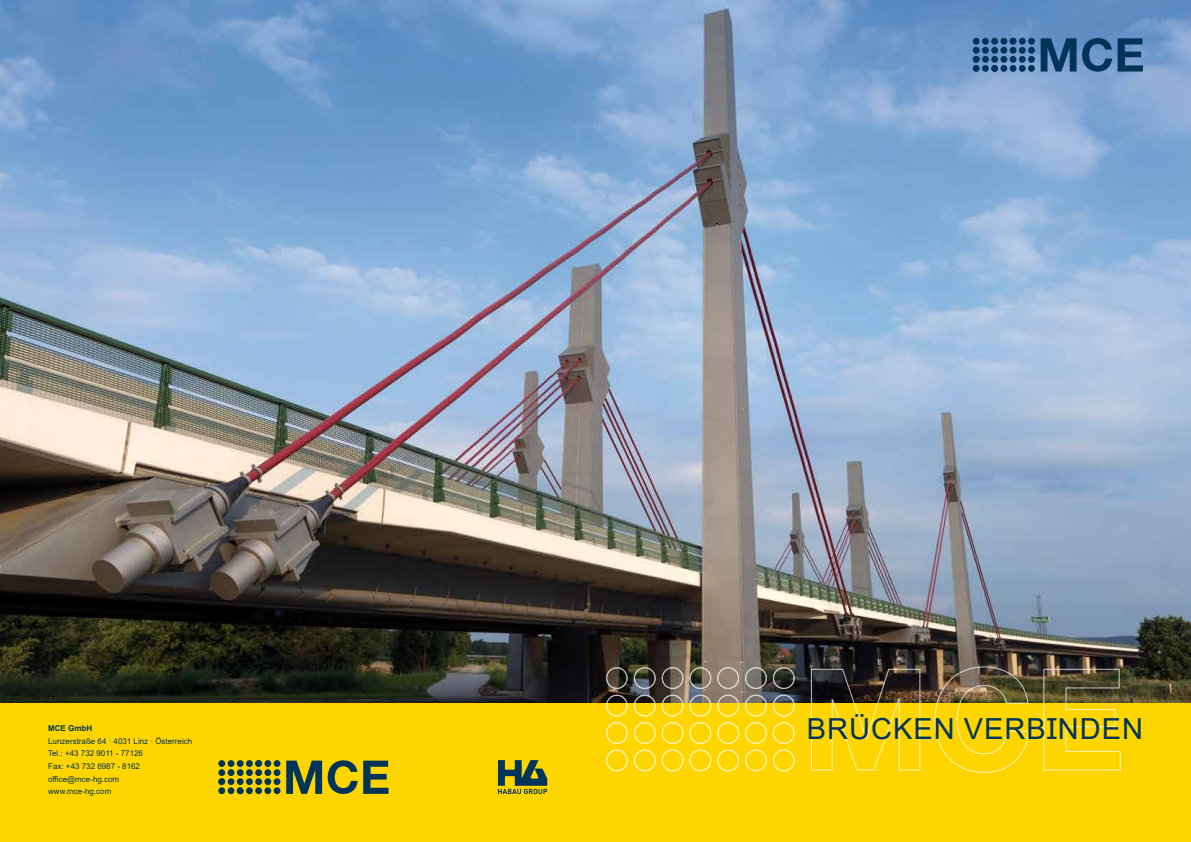
<style>
.page{position:relative;width:1191px;height:842px;background:#fff}
.page>*{position:absolute;margin:0;border:0;box-sizing:border-box;transform-origin:0 0}
.t1{font:29px "Arial";letter-spacing:.035em;color:#003459}
.t2{font:8px/12.6px "Arial";color:#003459}
.t3{font:700 8px "Arial";color:#003459}
</style>
<div class="page">
<img style="left:0;top:0;width:1191px;height:703px">
<div style="left:0;top:703px;width:1191px;height:139px;background:#ffd500"></div>
<svg style="left:810px;top:668px;width:111px;height:103px;background:#b89b15"></svg>
<img style="left:934px;top:666px;width:96px;height:107px">
<svg style="left:1042px;top:668px;width:79px;height:103px;background:#c7aa1b"></svg>
<div style="left:606px;top:667px;width:21px;height:22px;border:1px solid #fff;border-radius:50%"></div>
<div style="left:634px;top:667px;width:21px;height:22px;border:1px solid #fff;border-radius:50%"></div>
<div style="left:661px;top:667px;width:22px;height:22px;border:1px solid #fff;border-radius:50%"></div>
<div style="left:689px;top:667px;width:22px;height:22px;border:1px solid #fff;border-radius:50%"></div>
<div style="left:717px;top:667px;width:22px;height:22px;border:1px solid #fff;border-radius:50%"></div>
<div style="left:745px;top:667px;width:22px;height:22px;border:1px solid #fff;border-radius:50%"></div>
<div style="left:773px;top:667px;width:21px;height:22px;border:1px solid #fff;border-radius:50%"></div>
<div style="left:606px;top:695px;width:21px;height:21px;border:1px solid #fff;border-radius:50%"></div>
<div style="left:634px;top:695px;width:21px;height:21px;border:1px solid #fff;border-radius:50%"></div>
<div style="left:661px;top:695px;width:22px;height:21px;border:1px solid #fff;border-radius:50%"></div>
<div style="left:689px;top:695px;width:22px;height:21px;border:1px solid #fff;border-radius:50%"></div>
<div style="left:717px;top:695px;width:22px;height:21px;border:1px solid #fff;border-radius:50%"></div>
<div style="left:745px;top:695px;width:22px;height:21px;border:1px solid #fff;border-radius:50%"></div>
<div style="left:773px;top:695px;width:21px;height:21px;border:1px solid #fff;border-radius:50%"></div>
<div style="left:606px;top:722px;width:21px;height:22px;border:1px solid #fff;border-radius:50%"></div>
<div style="left:634px;top:722px;width:21px;height:22px;border:1px solid #fff;border-radius:50%"></div>
<div style="left:661px;top:722px;width:22px;height:22px;border:1px solid #fff;border-radius:50%"></div>
<div style="left:689px;top:722px;width:22px;height:22px;border:1px solid #fff;border-radius:50%"></div>
<div style="left:717px;top:722px;width:22px;height:22px;border:1px solid #fff;border-radius:50%"></div>
<div style="left:745px;top:722px;width:22px;height:22px;border:1px solid #fff;border-radius:50%"></div>
<div style="left:773px;top:722px;width:21px;height:22px;border:1px solid #fff;border-radius:50%"></div>
<div style="left:606px;top:750px;width:21px;height:21px;border:1px solid #fff;border-radius:50%"></div>
<div style="left:634px;top:750px;width:21px;height:21px;border:1px solid #fff;border-radius:50%"></div>
<div style="left:661px;top:750px;width:22px;height:21px;border:1px solid #fff;border-radius:50%"></div>
<div style="left:689px;top:750px;width:22px;height:21px;border:1px solid #fff;border-radius:50%"></div>
<div style="left:717px;top:750px;width:22px;height:21px;border:1px solid #fff;border-radius:50%"></div>
<div style="left:745px;top:750px;width:22px;height:21px;border:1px solid #fff;border-radius:50%"></div>
<div style="left:773px;top:750px;width:21px;height:21px;border:1px solid #fff;border-radius:50%"></div>
<svg style="left:498px;top:760px;width:49px;height:34px;background:#6c7832"></svg>
<svg style="left:286px;top:761px;width:36px;height:33px"></svg>
<svg style="left:328px;top:760px;width:60px;height:34px;background:#7f842c"></svg>
<div style="left:218px;top:760px;width:7px;height:7px;background:#003459;border-radius:50%"></div>
<div style="left:228px;top:760px;width:6px;height:7px;background:#003459;border-radius:50%"></div>
<div style="left:237px;top:760px;width:7px;height:7px;background:#003459;border-radius:50%"></div>
<div style="left:246px;top:760px;width:7px;height:7px;background:#003459;border-radius:50%"></div>
<svg style="left:255px;top:760px;width:7px;height:7px"></svg>
<div style="left:264px;top:760px;width:7px;height:7px;background:#003459;border-radius:50%"></div>
<div style="left:274px;top:760px;width:6px;height:7px;background:#003459;border-radius:50%"></div>
<div style="left:218px;top:769px;width:7px;height:7px;background:#003459;border-radius:50%"></div>
<div style="left:228px;top:769px;width:6px;height:7px;background:#003459;border-radius:50%"></div>
<div style="left:237px;top:769px;width:7px;height:7px;background:#003459;border-radius:50%"></div>
<div style="left:246px;top:769px;width:7px;height:7px;background:#003459;border-radius:50%"></div>
<div style="left:255px;top:769px;width:7px;height:7px;background:#003459;border-radius:50%"></div>
<div style="left:264px;top:769px;width:7px;height:7px;background:#003459;border-radius:50%"></div>
<div style="left:274px;top:769px;width:6px;height:7px;background:#003459;border-radius:50%"></div>
<svg style="left:218px;top:778px;width:7px;height:7px"></svg>
<div style="left:228px;top:778px;width:6px;height:7px;background:#003459;border-radius:50%"></div>
<div style="left:237px;top:778px;width:7px;height:7px;background:#003459;border-radius:50%"></div>
<div style="left:246px;top:778px;width:7px;height:7px;background:#003459;border-radius:50%"></div>
<div style="left:255px;top:778px;width:7px;height:7px;background:#003459;border-radius:50%"></div>
<div style="left:264px;top:778px;width:7px;height:7px;background:#003459;border-radius:50%"></div>
<div style="left:274px;top:778px;width:6px;height:7px;background:#003459;border-radius:50%"></div>
<div style="left:218px;top:787px;width:7px;height:7px;background:#003459;border-radius:50%"></div>
<div style="left:228px;top:787px;width:6px;height:7px;background:#003459;border-radius:50%"></div>
<svg style="left:237px;top:787px;width:7px;height:7px"></svg>
<div style="left:246px;top:787px;width:7px;height:7px;background:#003459;border-radius:50%"></div>
<div style="left:255px;top:787px;width:7px;height:7px;background:#003459;border-radius:50%"></div>
<div style="left:264px;top:787px;width:7px;height:7px;background:#003459;border-radius:50%"></div>
<div style="left:274px;top:787px;width:6px;height:7px;background:#003459;border-radius:50%"></div>
<svg style="left:1040px;top:38px;width:36px;height:34px"></svg>
<svg style="left:1082px;top:38px;width:61px;height:34px;background:#386692"></svg>
<div style="left:972px;top:38px;width:7px;height:7px;background:#003459;border-radius:50%"></div>
<div style="left:982px;top:38px;width:7px;height:7px;background:#003459;border-radius:50%"></div>
<div style="left:991px;top:38px;width:7px;height:7px;background:#003459;border-radius:50%"></div>
<div style="left:1000px;top:38px;width:7px;height:7px;background:#003459;border-radius:50%"></div>
<svg style="left:1009px;top:38px;width:7px;height:7px"></svg>
<div style="left:1018px;top:38px;width:7px;height:7px;background:#003459;border-radius:50%"></div>
<div style="left:1028px;top:38px;width:7px;height:7px;background:#003459;border-radius:50%"></div>
<div style="left:972px;top:47px;width:7px;height:7px;background:#003459;border-radius:50%"></div>
<div style="left:982px;top:47px;width:7px;height:7px;background:#003459;border-radius:50%"></div>
<div style="left:991px;top:47px;width:7px;height:7px;background:#003459;border-radius:50%"></div>
<div style="left:1000px;top:47px;width:7px;height:7px;background:#003459;border-radius:50%"></div>
<div style="left:1009px;top:47px;width:7px;height:7px;background:#003459;border-radius:50%"></div>
<div style="left:1018px;top:47px;width:7px;height:7px;background:#003459;border-radius:50%"></div>
<div style="left:1028px;top:47px;width:7px;height:7px;background:#003459;border-radius:50%"></div>
<svg style="left:972px;top:56px;width:7px;height:7px"></svg>
<div style="left:982px;top:56px;width:7px;height:7px;background:#003459;border-radius:50%"></div>
<div style="left:991px;top:56px;width:7px;height:7px;background:#003459;border-radius:50%"></div>
<div style="left:1000px;top:56px;width:7px;height:7px;background:#003459;border-radius:50%"></div>
<div style="left:1009px;top:56px;width:7px;height:7px;background:#003459;border-radius:50%"></div>
<div style="left:1018px;top:56px;width:7px;height:7px;background:#003459;border-radius:50%"></div>
<div style="left:1028px;top:56px;width:7px;height:7px;background:#003459;border-radius:50%"></div>
<div style="left:972px;top:65px;width:7px;height:7px;background:#003459;border-radius:50%"></div>
<div style="left:982px;top:65px;width:7px;height:7px;background:#003459;border-radius:50%"></div>
<svg style="left:991px;top:65px;width:7px;height:7px"></svg>
<div style="left:1000px;top:65px;width:7px;height:7px;background:#003459;border-radius:50%"></div>
<div style="left:1009px;top:65px;width:7px;height:7px;background:#003459;border-radius:50%"></div>
<div style="left:1018px;top:65px;width:7px;height:7px;background:#003459;border-radius:50%"></div>
<div style="left:1028px;top:65px;width:7px;height:7px;background:#003459;border-radius:50%"></div>
<p class="t3" style="left:48px;top:723px;width:45px">MCE GmbH</p>
<p class="t2" style="left:48px;top:734px;width:146px">Lunzerstraße 64 · 4031 Linz · Österreich</p>
<p class="t2" style="left:48px;top:747px;width:96px">Tel.: +43 732 9011 - 77126<br>Fax: +43 732 6987 - 8162 office@mce-hg.com www.mce-hg.com</p>
<h1 class="t1" style="left:807px;top:709px;width:338px">Brücken verbinden</h1>
</div>
